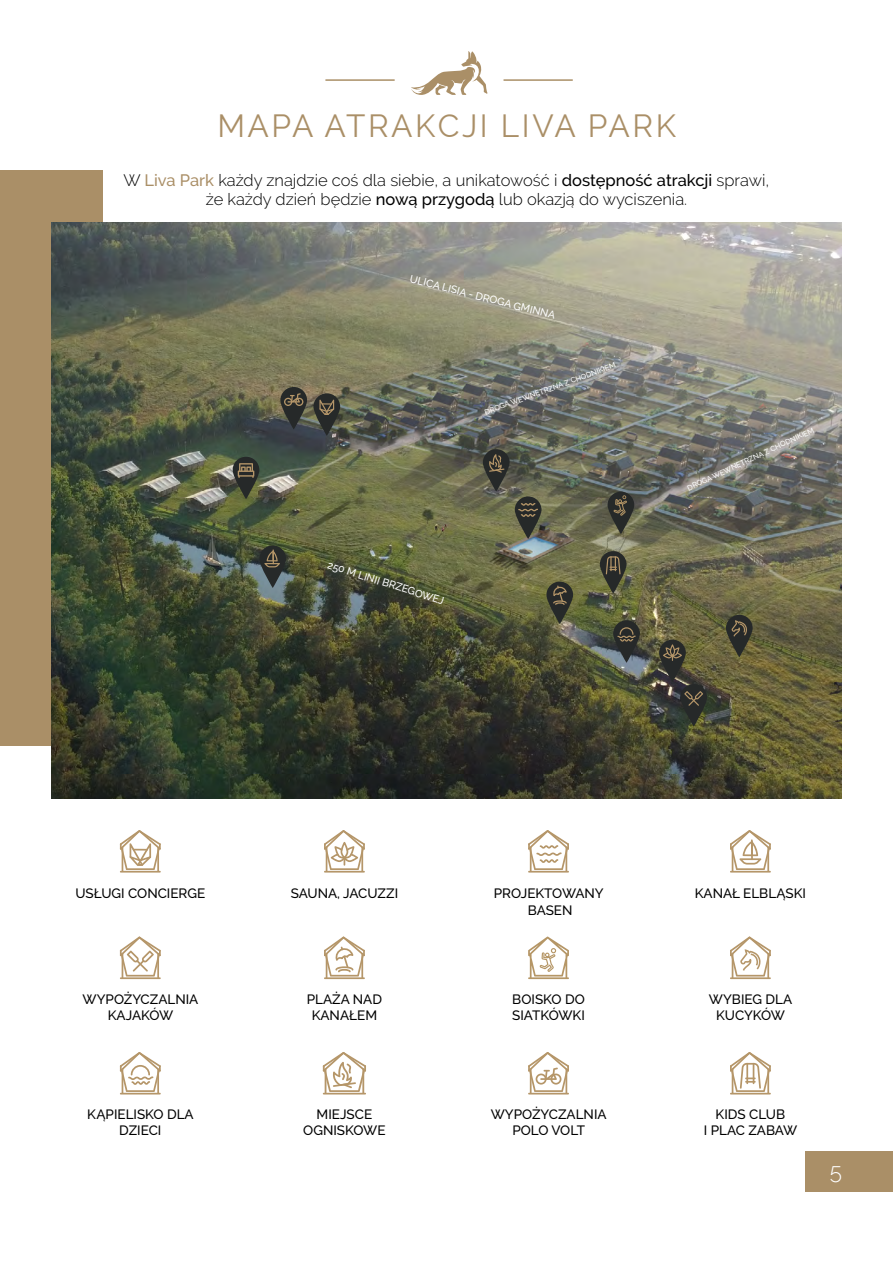
<style>
.page{position:relative;width:893px;height:1263px;background:#fff}
.page>*{position:absolute;margin:0;border:0;box-sizing:border-box;transform-origin:0 0}
.t1{font:31.5px "Raleway";letter-spacing:.08em;color:#aa8f67}
.t2{font:300 22.5px "Raleway";color:#fff}
.t3{font:300 16.5px/19.8px "Raleway";color:#000;text-align:center}
.t4{font:500 13.5px/16.2px "Raleway";color:#000;text-align:center}
.t5{font:500 10.5px "Raleway";color:#fff}
.t6{font:500 7.5px "Raleway";color:#fff}
.s1{font-weight:500;color:#aa8f67}
.s2{font-weight:500}
</style>
<div class="page">
<div style="left:0;top:170px;width:102px;height:575px;background:#aa8f67"></div>
<img style="left:51px;top:222px;width:791px;height:577px">
<svg style="left:411px;top:51px;width:77px;height:44px"></svg>
<hr style="left:325px;top:79px;width:70px;height:2px;background:#aa8f67">
<hr style="left:503px;top:79px;width:70px;height:2px;background:#aa8f67">
<svg style="left:323px;top:1052px;width:43px;height:42px"></svg>
<hr style="left:362px;top:1068px;width:2px;height:26px;background:#b59669">
<svg style="left:324px;top:830px;width:41px;height:42px"></svg>
<hr style="left:361px;top:846px;width:2px;height:26px;background:#b59669">
<hr style="left:528px;top:871px;width:41px;height:1px;background:#b59669">
<hr style="left:530px;top:846px;width:2px;height:26px;background:#b59669">
<hr style="left:565px;top:846px;width:2px;height:26px;background:#b59669">
<svg style="left:528px;top:830px;width:41px;height:40px"></svg>
<hr style="left:324px;top:977px;width:41px;height:2px;background:#b59669">
<svg style="left:324px;top:936px;width:41px;height:42px"></svg>
<svg style="left:730px;top:1052px;width:41px;height:42px"></svg>
<hr style="left:767px;top:1068px;width:2px;height:26px;background:#b59669">
<hr style="left:528px;top:1093px;width:41px;height:1px;background:#b59669">
<hr style="left:530px;top:1068px;width:2px;height:26px;background:#b59669">
<hr style="left:565px;top:1068px;width:2px;height:26px;background:#b59669">
<svg style="left:528px;top:1052px;width:41px;height:40px"></svg>
<svg style="left:120px;top:1052px;width:41px;height:42px"></svg>
<hr style="left:120px;top:977px;width:41px;height:2px;background:#b59669">
<svg style="left:120px;top:936px;width:41px;height:42px"></svg>
<svg style="left:120px;top:830px;width:41px;height:42px"></svg>
<hr style="left:157px;top:847px;width:2px;height:25px;background:#b59669">
<hr style="left:730px;top:977px;width:41px;height:2px;background:#b59669">
<svg style="left:730px;top:936px;width:41px;height:42px"></svg>
<svg style="left:528px;top:936px;width:41px;height:43px"></svg>
<svg style="left:730px;top:830px;width:41px;height:42px"></svg>
<hr style="left:767px;top:846px;width:2px;height:26px;background:#b59669">
<svg style="left:613px;top:620px;width:27px;height:43px"></svg>
<svg style="left:617px;top:627px;width:19px;height:15px"></svg>
<svg style="left:659px;top:640px;width:27px;height:42px"></svg>
<svg style="left:663px;top:644px;width:19px;height:17px"></svg>
<svg style="left:483px;top:449px;width:27px;height:43px"></svg>
<svg style="left:489px;top:454px;width:15px;height:19px"></svg>
<svg style="left:515px;top:496px;width:26px;height:43px"></svg>
<svg style="left:518px;top:503px;width:20px;height:14px"></svg>
<svg style="left:600px;top:551px;width:26px;height:43px"></svg>
<svg style="left:606px;top:556px;width:15px;height:18px"></svg>
<svg style="left:726px;top:615px;width:27px;height:42px"></svg>
<svg style="left:732px;top:620px;width:15px;height:17px"></svg>
<svg style="left:259px;top:545px;width:27px;height:43px"></svg>
<svg style="left:264px;top:549px;width:16px;height:18px"></svg>
<svg style="left:680px;top:684px;width:27px;height:43px"></svg>
<svg style="left:684px;top:691px;width:19px;height:15px"></svg>
<svg style="left:546px;top:582px;width:27px;height:42px"></svg>
<svg style="left:552px;top:585px;width:15px;height:20px"></svg>
<svg style="left:608px;top:492px;width:26px;height:42px"></svg>
<svg style="left:613px;top:495px;width:14px;height:21px"></svg>
<svg style="left:280px;top:387px;width:27px;height:42px"></svg>
<svg style="left:284px;top:393px;width:19px;height:13px"></svg>
<svg style="left:313px;top:393px;width:27px;height:43px"></svg>
<svg style="left:319px;top:400px;width:15px;height:15px"></svg>
<svg style="left:233px;top:457px;width:26px;height:42px"></svg>
<svg style="left:238px;top:463px;width:16px;height:15px"></svg>
<div style="left:805px;top:1151px;width:88px;height:41px;background:#aa8f67"></div>
<h1 class="t1" style="left:217px;top:107px;width:460px">MAPA ATRAKCJI LIVA PARK</h1>
<p class="t3" style="left:124px;top:170px;width:647px">W <span class="s1">Liva Park</span> każdy znajdzie coś dla siebie, a unikatowość i <span class="s2">dostępność atrakcji</span> sprawi, że każdy dzień będzie <span class="s2">nową przygodą</span> lub okazją do wyciszenia.</p>
<p class="t5" style="left:412px;top:272px;width:151px;rotate:15deg">ULICA LISIA - DROGA GMINNA</p>
<p class="t6" style="left:483px;top:408px;width:141px;rotate:-20deg">DROGA WEWNĘTRZNA Z CHODNIKIEM</p>
<p class="t5" style="left:329px;top:559px;width:123px;rotate:17deg">250 M LINII BRZEGOWEJ</p>
<p class="t6" style="left:686px;top:484px;width:141px;rotate:-25deg">DROGA WEWNĘTRZNA Z CHODNIKIEM</p>
<p class="t4" style="left:75px;top:885px;width:131px">USŁUGI CONCIERGE</p>
<p class="t4" style="left:291px;top:885px;width:109px">SAUNA, JACUZZI</p>
<p class="t4" style="left:494px;top:885px;width:112px">PROJEKTOWANY<br>BASEN</p>
<p class="t4" style="left:695px;top:885px;width:113px">KANAŁ ELBLĄSKI</p>
<p class="t4" style="left:83px;top:991px;width:117px">WYPOŻYCZALNIA<br>KAJAKÓW</p>
<p class="t4" style="left:307px;top:991px;width:77px">PLAŻA NAD<br>KANAŁEM</p>
<p class="t4" style="left:512px;top:991px;width:74px;text-align:left">BOISKO DO<br>SIATKÓWKI</p>
<p class="t4" style="left:709px;top:991px;width:85px">WYBIEG DLA<br>KUCYKÓW</p>
<p class="t4" style="left:87px;top:1106px;width:108px">KĄPIELISKO DLA<br>DZIECI</p>
<p class="t4" style="left:303px;top:1106px;width:84px">MIEJSCE<br>OGNISKOWE</p>
<p class="t4" style="left:491px;top:1106px;width:117px">WYPOŻYCZALNIA<br>POLO VOLT</p>
<p class="t4" style="left:704px;top:1106px;width:95px">KIDS CLUB<br>I PLAC ZABAW</p>
<h2 class="t2" style="left:830px;top:1158px;width:14px">5</h2>
</div>
